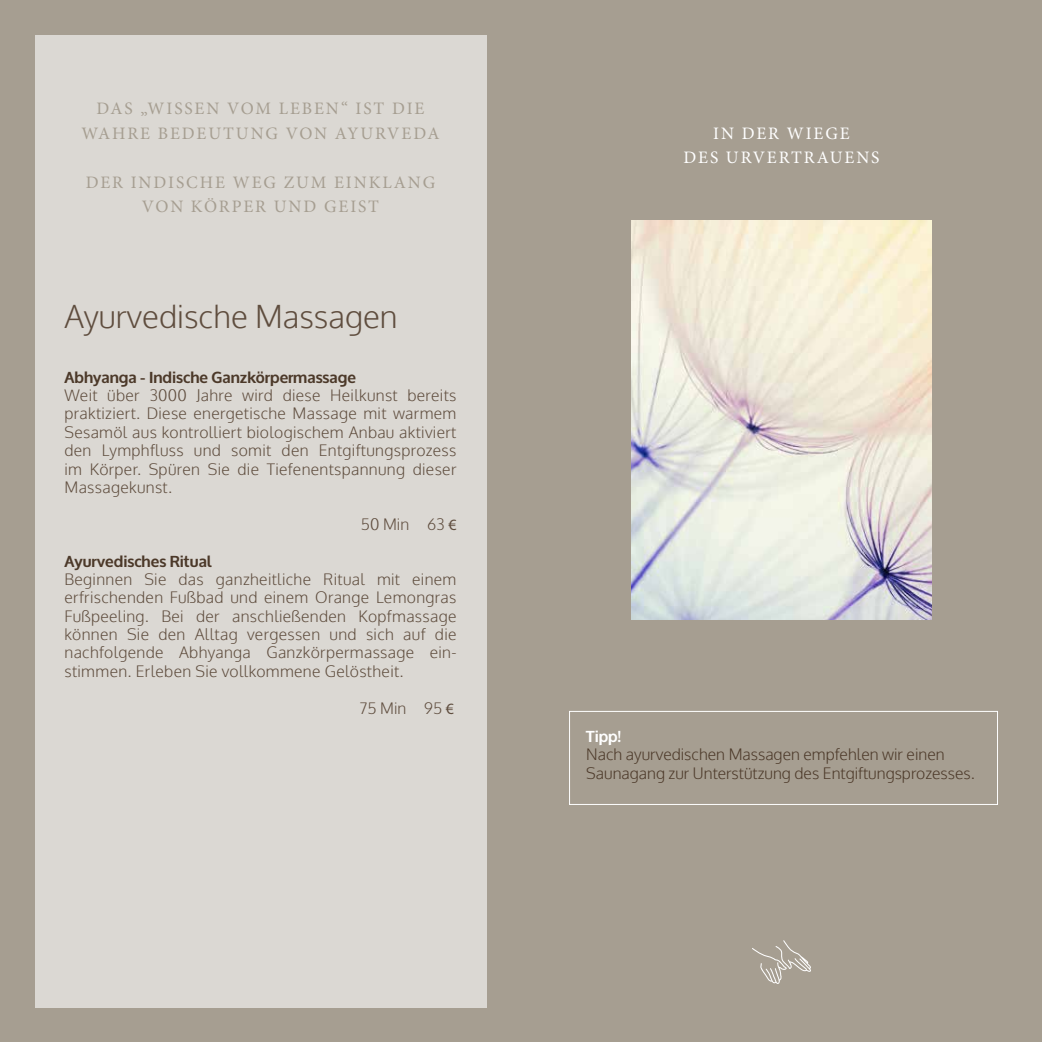
<style>
.page{position:relative;width:1042px;height:1042px;background:#a69e91}
.page>*{position:absolute;margin:0;border:0;box-sizing:border-box;transform-origin:0 0}
.t1{font:300 31.5px "Oxygen";color:#5f4d3e}
.t2{font:17.5px/24.5px "Minion Pro";letter-spacing:.11em;color:#a69e91;text-align:center}
.t3{font:17.5px "Minion Pro";letter-spacing:.11em;color:#fff}
.t4{font:300 15.75px "Oxygen";letter-spacing:.02em;color:#5f4d3e}
.t5{font:300 15.75px/18.4px "Oxygen";color:#4c3929}
.t6{font:700 15.75px "Oxygen";color:#4c3929}
.t7{font:700 15.75px "Oxygen";color:#fff}
.s1{font-family:"Myriad Pro";font-weight:400}
</style>
<div class="page">
<div style="left:35px;top:35px;width:451px;height:973px;background:#dbd8d3"></div>
<div style="left:569px;top:711px;width:428px;height:93px;border:1px solid #fff"></div>
<img style="left:632px;top:221px;width:300px;height:398px">
<svg style="left:752px;top:940px;width:59px;height:44px"></svg>
<p class="t2" style="left:96px;top:97px;width:329px">DAS „WISSEN VOM LEBEN“ IST DIE</p>
<p class="t2" style="left:81px;top:121px;width:360px">WAHRE BEDEUTUNG VON AYURVEDA</p>
<p class="t2" style="left:86px;top:170px;width:351px">DER INDISCHE WEG ZUM EINKLANG<br>VON KÖRPER UND GEIST</p>
<p class="t1" style="left:64px;top:296px;width:335px">Ayurvedische Massagen</p>
<p class="t6" style="left:64px;top:367px;width:293px">Abhyanga - Indische Ganzkörpermassage</p>
<p class="t4" style="left:64px;top:385px;width:393px">Weit über 3000 Jahre wird diese Heilkunst bereits</p>
<p class="t4" style="left:64px;top:404px;width:393px">praktiziert. Diese energetische Massage mit warmem</p>
<p class="t4" style="left:64px;top:422px;width:393px">Sesamöl aus kontrolliert biologischem Anbau aktiviert</p>
<p class="t4" style="left:64px;top:441px;width:393px">den Lymphfluss und somit den Entgiftungsprozess</p>
<p class="t4" style="left:64px;top:459px;width:393px">im Körper. Spüren Sie die Tiefenentspannung dieser</p>
<p class="t4" style="left:64px;top:477px;width:109px">Massagekunst.</p>
<p class="t4" style="left:361px;top:514px;width:97px">50 Min 63 <span class="s1">€</span></p>
<p class="t6" style="left:64px;top:551px;width:149px">Ayurvedisches Ritual</p>
<p class="t4" style="left:64px;top:569px;width:393px">Beginnen Sie das ganzheitliche Ritual mit einem</p>
<p class="t4" style="left:64px;top:588px;width:393px">erfrischenden Fußbad und einem Orange Lemongras</p>
<p class="t4" style="left:64px;top:606px;width:393px">Fußpeeling. Bei der anschließenden Kopfmassage</p>
<p class="t4" style="left:64px;top:624px;width:393px">können Sie den Alltag vergessen und sich auf die</p>
<p class="t4" style="left:64px;top:643px;width:393px">nachfolgende Abhyanga Ganzkörpermassage ein-</p>
<p class="t4" style="left:64px;top:661px;width:340px">stimmen. Erleben Sie vollkommene Gelöstheit.</p>
<p class="t4" style="left:359px;top:698px;width:96px">75 Min 95 <span class="s1">€</span></p>
<p class="t3" style="left:713px;top:121px;width:138px">IN DER WIEGE</p>
<p class="t3" style="left:683px;top:146px;width:197px">DES URVERTRAUENS</p>
<p class="t7" style="left:586px;top:726px;width:36px">Tipp!</p>
<p class="t5" style="left:586px;top:746px;width:390px">Nach ayurvedischen Massagen empfehlen wir einen<br>Saunagang zur Unterstützung des Entgiftungsprozesses.</p>
</div>
